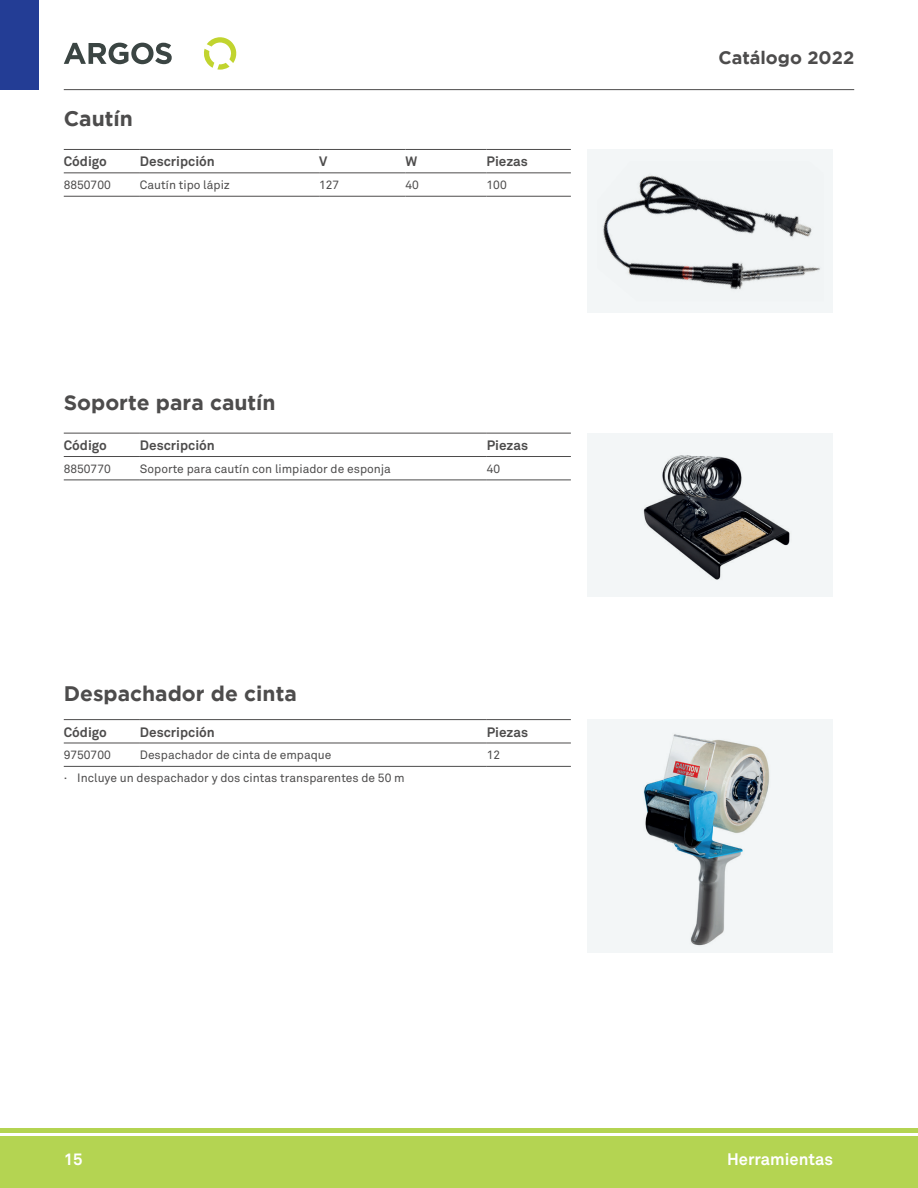
<style>
.page{position:relative;width:918px;height:1188px;background:#fff}
.page>*{position:absolute;margin:0;border:0;box-sizing:border-box;transform-origin:0 0}
.t1{font:700 21px "Gotham";color:#4d4c4c}
.t2{font:700 18px "Gotham";color:#4d4c4c}
.t3{font:700 16.5px "Akkurat Pro";color:#fff}
.t4{font:700 13.5px "Akkurat Pro";color:#4d4c4c}
.t5{font:12px "Akkurat Pro";color:#4d4c4c}
</style>
<div class="page">
<hr style="left:64px;top:89px;width:790px;height:1px;background:#4d4c4c">
<svg style="left:204px;top:37px;width:33px;height:33px"></svg>
<svg style="left:64px;top:43px;width:108px;height:21px"></svg>
<div style="left:0;top:1137px;width:918px;height:51px;background:#b4d452"></div>
<div style="left:0;top:1128px;width:918px;height:5px;background:#b4d452"></div>
<div style="left:0;top:0;width:38px;height:89px;background:#233d95"></div>
<div style="left:588px;top:149px;width:245px;height:164px;background:#f3f6f7"></div>
<div style="left:588px;top:433px;width:245px;height:163px;background:#f3f6f7"></div>
<div style="left:588px;top:719px;width:245px;height:234px;background:#f3f6f7"></div>
<hr style="left:64px;top:196px;width:76px;height:1px;background:#4d4c4c">
<hr style="left:140px;top:196px;width:179px;height:1px;background:#4d4c4c">
<hr style="left:319px;top:196px;width:87px;height:1px;background:#4d4c4c">
<hr style="left:406px;top:196px;width:81px;height:1px;background:#4d4c4c">
<hr style="left:487px;top:196px;width:84px;height:1px;background:#4d4c4c">
<hr style="left:64px;top:149px;width:76px;height:1px;background:#4d4c4c">
<hr style="left:140px;top:149px;width:179px;height:1px;background:#4d4c4c">
<hr style="left:319px;top:149px;width:87px;height:1px;background:#4d4c4c">
<hr style="left:406px;top:149px;width:81px;height:1px;background:#4d4c4c">
<hr style="left:487px;top:149px;width:84px;height:1px;background:#4d4c4c">
<hr style="left:64px;top:172px;width:76px;height:1px;background:#4d4c4c">
<hr style="left:140px;top:172px;width:179px;height:1px;background:#4d4c4c">
<hr style="left:319px;top:172px;width:87px;height:1px;background:#4d4c4c">
<hr style="left:406px;top:172px;width:81px;height:1px;background:#4d4c4c">
<hr style="left:487px;top:172px;width:84px;height:1px;background:#4d4c4c">
<hr style="left:64px;top:480px;width:76px;height:1px;background:#4d4c4c">
<hr style="left:140px;top:480px;width:347px;height:1px;background:#4d4c4c">
<hr style="left:487px;top:480px;width:84px;height:1px;background:#4d4c4c">
<hr style="left:64px;top:433px;width:76px;height:1px;background:#4d4c4c">
<hr style="left:140px;top:433px;width:347px;height:1px;background:#4d4c4c">
<hr style="left:487px;top:433px;width:84px;height:1px;background:#4d4c4c">
<hr style="left:64px;top:456px;width:76px;height:1px;background:#4d4c4c">
<hr style="left:140px;top:456px;width:347px;height:1px;background:#4d4c4c">
<hr style="left:487px;top:456px;width:84px;height:1px;background:#4d4c4c">
<hr style="left:64px;top:766px;width:76px;height:1px;background:#4d4c4c">
<hr style="left:140px;top:766px;width:347px;height:1px;background:#4d4c4c">
<hr style="left:487px;top:766px;width:84px;height:1px;background:#4d4c4c">
<hr style="left:64px;top:719px;width:76px;height:1px;background:#4d4c4c">
<hr style="left:140px;top:719px;width:347px;height:1px;background:#4d4c4c">
<hr style="left:487px;top:719px;width:84px;height:1px;background:#4d4c4c">
<hr style="left:64px;top:743px;width:76px;height:1px;background:#4d4c4c">
<hr style="left:140px;top:743px;width:347px;height:1px;background:#4d4c4c">
<hr style="left:487px;top:743px;width:84px;height:1px;background:#4d4c4c">
<img style="left:603px;top:175px;width:217px;height:115px">
<img style="left:643px;top:455px;width:147px;height:125px">
<img style="left:643px;top:734px;width:126px;height:212px">
<h1 class="t1" style="left:64px;top:106px;width:71px">Cautín</h1>
<p class="t4" style="left:64px;top:153px;width:45px">Código</p>
<p class="t4" style="left:140px;top:153px;width:76px">Descripción</p>
<p class="t4" style="left:319px;top:153px;width:10px">V</p>
<p class="t4" style="left:406px;top:153px;width:13px">W</p>
<p class="t4" style="left:487px;top:153px;width:43px">Piezas</p>
<p class="t5" style="left:64px;top:178px;width:49px">8850700</p>
<p class="t5" style="left:140px;top:178px;width:92px">Cautín tipo lápiz</p>
<p class="t5" style="left:319px;top:178px;width:22px">127</p>
<p class="t5" style="left:406px;top:178px;width:15px">40</p>
<p class="t5" style="left:487px;top:178px;width:22px">100</p>
<h1 class="t1" style="left:64px;top:390px;width:213px">Soporte para cautín</h1>
<p class="t4" style="left:64px;top:437px;width:45px">Código</p>
<p class="t4" style="left:140px;top:437px;width:76px">Descripción</p>
<p class="t4" style="left:487px;top:437px;width:43px">Piezas</p>
<p class="t5" style="left:64px;top:462px;width:49px">8850770</p>
<p class="t5" style="left:140px;top:462px;width:253px">Soporte para cautín con limpiador de esponja</p>
<p class="t5" style="left:487px;top:462px;width:15px">40</p>
<h1 class="t1" style="left:64px;top:682px;width:235px">Despachador de cinta</h1>
<p class="t4" style="left:64px;top:723px;width:45px">Código</p>
<p class="t4" style="left:140px;top:723px;width:76px">Descripción</p>
<p class="t4" style="left:487px;top:723px;width:43px">Piezas</p>
<p class="t5" style="left:64px;top:748px;width:49px">9750700</p>
<p class="t5" style="left:140px;top:748px;width:193px">Despachador de cinta de empaque</p>
<p class="t5" style="left:487px;top:748px;width:15px">12</p>
<p class="t5" style="left:64px;top:771px;width:342px">· Incluye un despachador y dos cintas transparentes de 50 m</p>
<h2 class="t2" style="left:718px;top:47px;width:137px">Catálogo 2022</h2>
<h3 class="t3" style="left:64px;top:1149px;width:20px">15</h3>
<h3 class="t3" style="left:727px;top:1149px;width:107px">Herramientas</h3>
</div>
